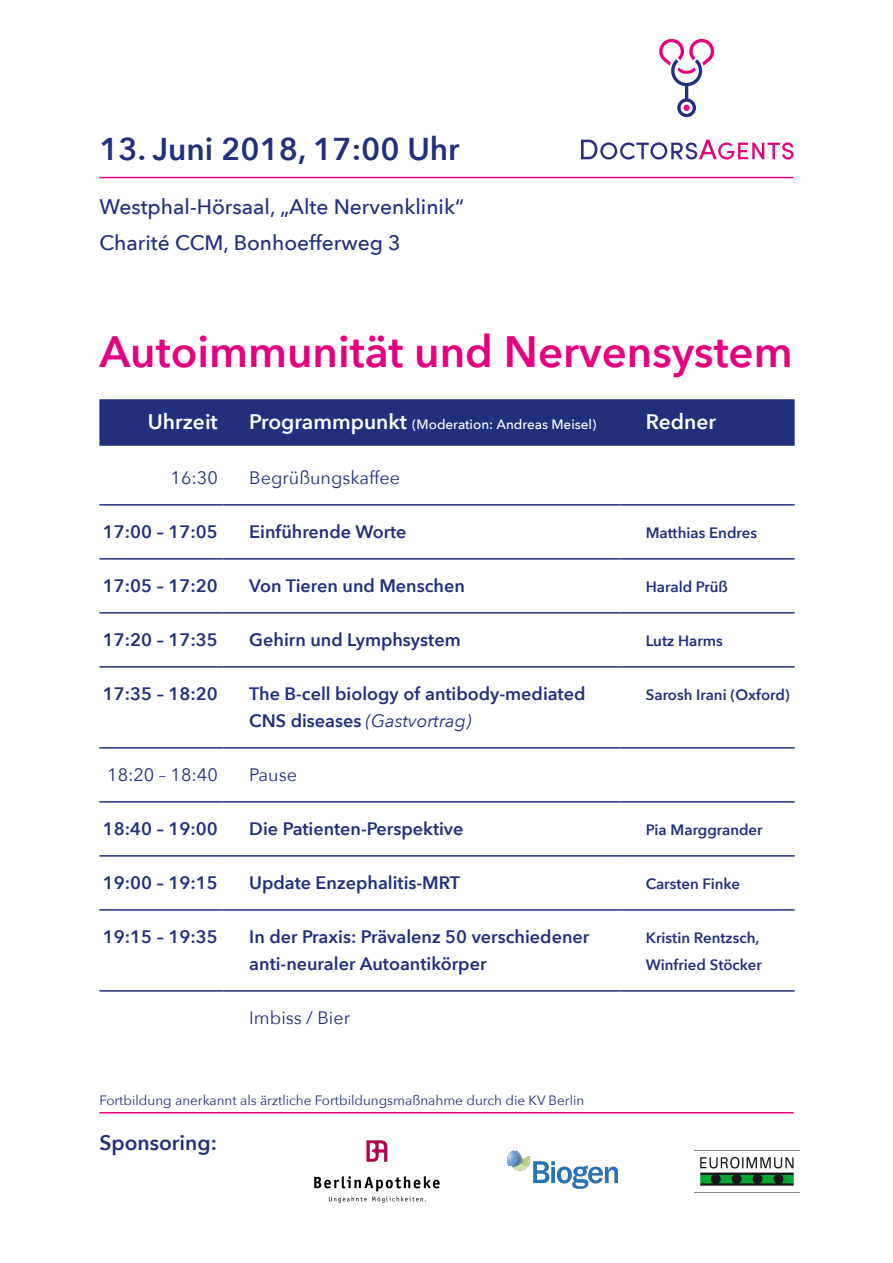
<style>
.page{position:relative;width:893px;height:1263px;background:#fff}
.page>*{position:absolute;margin:0;border:0;box-sizing:border-box;transform-origin:0 0}
.Absatzformat_1{font:600 43.8px "Avenir Next";color:#e5007d}
.t1{font:600 31.5px "Avenir Next";color:#222f7c}
.t2{font:500 21px "Avenir Next";color:#222f7c}
.Absatzformat_2{font:600 21px "Avenir Next";color:#fff}
.t3{font:600 21px "Avenir Next";color:#222f7c}
.Absatzformat_2_Kopie{font:600 18px/27px "Avenir Next";color:#222f7c}
.Absatzformat_2-2{font:600 18px "Avenir Next";color:#222f7c}
.Thema{font:600 18px/27px "Avenir Next";color:#222f7c}
.Absatzformat_3{font:600 18px "Avenir Next";color:#222f7c}
.Absatzformat_2-3{font:18px "Avenir Next";color:#222f7c}
.Absatzformat_2_Kopie-2{font:18px "Avenir Next";color:#222f7c}
.Thema-2{font:18px "Avenir Next";color:#222f7c}
.Absatzformat_2-4{font:600 15px/27px "Avenir Next";color:#222f7c}
.Titel{font:600 15px "Avenir Next";color:#222f7c}
.Titel-2{font:13.5px "Avenir Next";color:#222f7c}
.Absatzformat_2-5{font:500 13.5px "Avenir Next";color:#fff}
.s1{font-weight:600;font-size:21px}
.s2{font-weight:400;font-style:italic}
</style>
<div class="page">
<div style="left:99px;top:399px;width:696px;height:47px;background:#222f7c"></div>
<hr style="left:99px;top:504px;width:125px;height:2px;background:#222f7c">
<hr style="left:224px;top:504px;width:396px;height:2px;background:#222f7c">
<hr style="left:620px;top:504px;width:175px;height:2px;background:#222f7c">
<hr style="left:99px;top:558px;width:125px;height:2px;background:#222f7c">
<hr style="left:224px;top:558px;width:396px;height:2px;background:#222f7c">
<hr style="left:620px;top:558px;width:175px;height:2px;background:#222f7c">
<hr style="left:99px;top:612px;width:125px;height:2px;background:#222f7c">
<hr style="left:224px;top:612px;width:396px;height:2px;background:#222f7c">
<hr style="left:620px;top:612px;width:175px;height:2px;background:#222f7c">
<hr style="left:99px;top:666px;width:125px;height:2px;background:#222f7c">
<hr style="left:224px;top:666px;width:396px;height:2px;background:#222f7c">
<hr style="left:620px;top:666px;width:175px;height:2px;background:#222f7c">
<hr style="left:99px;top:747px;width:125px;height:2px;background:#222f7c">
<hr style="left:224px;top:747px;width:396px;height:2px;background:#222f7c">
<hr style="left:620px;top:747px;width:175px;height:2px;background:#222f7c">
<hr style="left:99px;top:990px;width:125px;height:2px;background:#222f7c">
<hr style="left:224px;top:990px;width:396px;height:2px;background:#222f7c">
<hr style="left:620px;top:990px;width:175px;height:2px;background:#222f7c">
<hr style="left:99px;top:801px;width:125px;height:2px;background:#222f7c">
<hr style="left:224px;top:801px;width:396px;height:2px;background:#222f7c">
<hr style="left:620px;top:801px;width:175px;height:2px;background:#222f7c">
<hr style="left:99px;top:855px;width:125px;height:2px;background:#222f7c">
<hr style="left:224px;top:855px;width:396px;height:2px;background:#222f7c">
<hr style="left:620px;top:855px;width:175px;height:2px;background:#222f7c">
<hr style="left:99px;top:909px;width:125px;height:2px;background:#222f7c">
<hr style="left:224px;top:909px;width:396px;height:2px;background:#222f7c">
<hr style="left:620px;top:909px;width:175px;height:2px;background:#222f7c">
<hr style="left:99px;top:177px;width:695px;height:1px;background:#e5007d">
<hr style="left:99px;top:1112px;width:695px;height:1px;background:#e5007d">
<svg style="left:659px;top:38px;width:56px;height:79px"></svg>
<svg style="left:581px;top:140px;width:213px;height:20px"></svg>
<img style="left:314px;top:1140px;width:126px;height:63px">
<img style="left:508px;top:1151px;width:109px;height:38px">
<img style="left:695px;top:1150px;width:104px;height:43px">
<p class="t1" style="left:99px;top:122px;width:362px">13. Juni 2018, 17:00 Uhr</p>
<p class="t2" style="left:99px;top:188px;width:366px">Westphal-Hörsaal, „Alte Nervenklinik“</p>
<p class="t2" style="left:99px;top:224px;width:303px">Charité CCM, Bonhoefferweg 3</p>
<p class="Absatzformat_1" style="left:99px;top:314px;width:695px">Autoimmunität und Nervensystem</p>
<p class="Absatzformat_2" style="left:148px;top:403px;width:71px">Uhrzeit</p>
<p class="Absatzformat_2-5" style="left:249px;top:413px;width:349px"><span class="s1">Programmpunkt</span> (Moderation: Andreas Meisel)</p>
<p class="Absatzformat_2" style="left:646px;top:403px;width:72px">Redner</p>
<p class="Absatzformat_2-3" style="left:171px;top:462px;width:49px">16:30</p>
<p class="Absatzformat_2_Kopie-2" style="left:249px;top:462px;width:152px">Begrüßungskaffee</p>
<p class="Absatzformat_2-2" style="left:103px;top:516px;width:116px">17:00 – 17:05</p>
<p class="Absatzformat_2_Kopie" style="left:249px;top:517px;width:159px">Einführende Worte</p>
<p class="Absatzformat_2-4" style="left:646px;top:518px;width:113px">Matthias Endres</p>
<p class="Absatzformat_2-2" style="left:103px;top:570px;width:116px">17:05 – 17:20</p>
<p class="Absatzformat_3" style="left:249px;top:570px;width:217px">Von Tieren und Menschen</p>
<p class="Absatzformat_2-4" style="left:646px;top:572px;width:84px">Harald Prüß</p>
<p class="Absatzformat_2-2" style="left:103px;top:624px;width:116px">17:20 – 17:35</p>
<p class="Absatzformat_2_Kopie" style="left:249px;top:625px;width:213px">Gehirn und Lymphsystem</p>
<p class="Absatzformat_2-4" style="left:646px;top:626px;width:79px">Lutz Harms</p>
<p class="Absatzformat_2-2" style="left:103px;top:678px;width:116px">17:35 – 18:20</p>
<p class="Thema" style="left:249px;top:679px;width:338px">The B-cell biology of antibody-mediated<br>CNS diseases <span class="s2">(Gastvortrag)</span></p>
<p class="Titel" style="left:646px;top:681px;width:146px">Sarosh Irani (Oxford)</p>
<p class="Absatzformat_2-3" style="left:107px;top:759px;width:112px">18:20 – 18:40</p>
<p class="Thema-2" style="left:249px;top:759px;width:49px">Pause</p>
<p class="Absatzformat_2-2" style="left:103px;top:813px;width:116px">18:40 – 19:00</p>
<p class="Absatzformat_2_Kopie" style="left:249px;top:814px;width:216px">Die Patienten-Perspektive</p>
<p class="Absatzformat_2-4" style="left:646px;top:815px;width:118px">Pia Marggrander</p>
<p class="Absatzformat_2-2" style="left:103px;top:867px;width:116px">19:00 – 19:15</p>
<p class="Absatzformat_2_Kopie" style="left:249px;top:868px;width:212px">Update Enzephalitis-MRT</p>
<p class="Absatzformat_2-4" style="left:646px;top:869px;width:96px">Carsten Finke</p>
<p class="Absatzformat_2-2" style="left:103px;top:921px;width:116px">19:15 – 19:35</p>
<p class="Absatzformat_2_Kopie" style="left:249px;top:922px;width:342px">In der Praxis: Prävalenz 50 verschiedener anti-neuraler Autoantikörper</p>
<p class="Absatzformat_2-4" style="left:646px;top:923px;width:118px">Kristin Rentzsch,<br>Winfried Stöcker</p>
<p class="Thema-2" style="left:249px;top:1002px;width:102px">Imbiss / Bier</p>
<p class="Titel-2" style="left:99px;top:1088px;width:486px">Fortbildung anerkannt als ärztliche Fortbildungsmaßnahme durch die KV Berlin</p>
<p class="t3" style="left:99px;top:1124px;width:119px">Sponsoring:</p>
</div>
